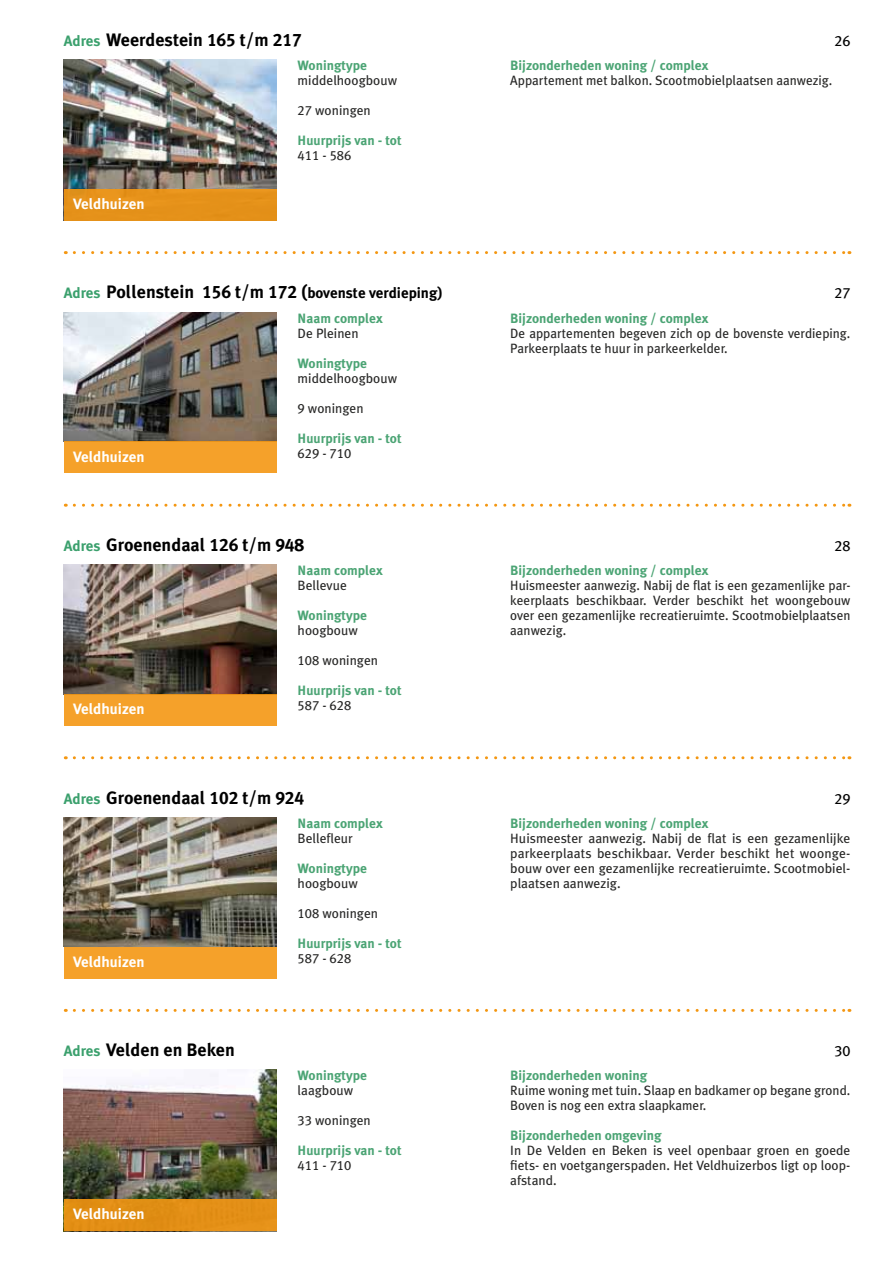
<style>
.page{position:relative;width:893px;height:1263px;background:#fff}
.page>*{position:absolute;margin:0;border:0;box-sizing:border-box;transform-origin:0 0}
.t1{font:700 18px "Meta Plus Lining";color:#000}
.t2{font:700 15px "Meta Plus Lining";color:#fff}
.t3{font:15px "Meta Plus Lining";color:#000}
.t4{font:13.5px/15px "Meta Plus Lining";color:#282827;text-align:justify}
.t5{font:700 13.5px "Meta Plus Lining";color:#4ba474}
.s1{font-size:15px;color:#3ba06d}
.s2{font-size:15px}
</style>
<div class="page">
<svg style="left:74px;top:251px;width:776px;height:3px"></svg>
<svg style="left:74px;top:504px;width:776px;height:3px"></svg>
<svg style="left:74px;top:756px;width:776px;height:3px"></svg>
<svg style="left:74px;top:1009px;width:776px;height:3px"></svg>
<img style="left:64px;top:60px;width:212px;height:129px">
<div style="left:64px;top:189px;width:212px;height:32px;background:#e59119"></div>
<img style="left:64px;top:312px;width:212px;height:129px">
<div style="left:64px;top:441px;width:212px;height:32px;background:#f5a12a"></div>
<img style="left:64px;top:565px;width:212px;height:129px">
<div style="left:64px;top:694px;width:212px;height:32px;background:#f5a12a"></div>
<img style="left:64px;top:817px;width:212px;height:129px">
<div style="left:64px;top:946px;width:212px;height:32px;background:#f5a12a"></div>
<img style="left:64px;top:1070px;width:212px;height:129px">
<div style="left:64px;top:1199px;width:212px;height:32px;background:#e38f15"></div>
<h1 class="t1" style="left:64px;top:29px;width:240px"><span class="s1">Adres</span> Weerdestein 165 t/m 217</h1>
<p class="t2" style="left:73px;top:195px;width:73px">Veldhuizen</p>
<p class="t5" style="left:298px;top:58px;width:71px">Woningtype</p>
<p class="t4" style="left:298px;top:73px;width:101px">middelhoogbouw</p>
<p class="t4" style="left:298px;top:103px;width:75px">27 woningen</p>
<p class="t5" style="left:298px;top:133px;width:105px">Huurprijs van - tot</p>
<p class="t4" style="left:298px;top:148px;width:55px">411 - 586</p>
<h1 class="t1" style="left:64px;top:282px;width:380px"><span class="s1">Adres</span> Pollenstein 156 t/m 172 (<span class="s2">bovenste verdieping)</span></h1>
<p class="t2" style="left:73px;top:448px;width:73px">Veldhuizen</p>
<p class="t5" style="left:298px;top:310px;width:87px">Naam complex</p>
<p class="t4" style="left:298px;top:325px;width:62px">De Pleinen</p>
<p class="t5" style="left:298px;top:355px;width:71px">Woningtype</p>
<p class="t4" style="left:298px;top:370px;width:101px">middelhoogbouw</p>
<p class="t4" style="left:298px;top:400px;width:67px">9 woningen</p>
<p class="t5" style="left:298px;top:430px;width:105px">Huurprijs van - tot</p>
<p class="t4" style="left:298px;top:445px;width:55px">629 - 710</p>
<h1 class="t1" style="left:64px;top:534px;width:242px"><span class="s1">Adres</span> Groenendaal 126 t/m 948</h1>
<p class="t2" style="left:73px;top:700px;width:73px">Veldhuizen</p>
<p class="t5" style="left:298px;top:563px;width:87px">Naam complex</p>
<p class="t4" style="left:298px;top:578px;width:51px">Bellevue</p>
<p class="t5" style="left:298px;top:608px;width:71px">Woningtype</p>
<p class="t4" style="left:298px;top:623px;width:62px">hoogbouw</p>
<p class="t4" style="left:298px;top:653px;width:82px">108 woningen</p>
<p class="t5" style="left:298px;top:683px;width:105px">Huurprijs van - tot</p>
<p class="t4" style="left:298px;top:698px;width:55px">587 - 628</p>
<h1 class="t1" style="left:64px;top:787px;width:242px"><span class="s1">Adres</span> Groenendaal 102 t/m 924</h1>
<p class="t2" style="left:73px;top:953px;width:73px">Veldhuizen</p>
<h1 class="t1" style="left:64px;top:1039px;width:173px"><span class="s1">Adres</span> Velden en Beken</h1>
<p class="t2" style="left:73px;top:1205px;width:73px">Veldhuizen</p>
<p class="t5" style="left:298px;top:815px;width:87px">Naam complex</p>
<p class="t4" style="left:298px;top:830px;width:57px">Bellefleur</p>
<p class="t5" style="left:298px;top:860px;width:71px">Woningtype</p>
<p class="t4" style="left:298px;top:875px;width:62px">hoogbouw</p>
<p class="t4" style="left:298px;top:905px;width:82px">108 woningen</p>
<p class="t5" style="left:298px;top:935px;width:105px">Huurprijs van - tot</p>
<p class="t4" style="left:298px;top:950px;width:55px">587 - 628</p>
<p class="t5" style="left:298px;top:1068px;width:71px">Woningtype</p>
<p class="t4" style="left:298px;top:1083px;width:57px">laagbouw</p>
<p class="t4" style="left:298px;top:1113px;width:75px">33 woningen</p>
<p class="t5" style="left:298px;top:1143px;width:105px">Huurprijs van - tot</p>
<p class="t4" style="left:298px;top:1158px;width:55px">411 - 710</p>
<p class="t3" style="left:834px;top:32px;width:18px">26</p>
<p class="t5" style="left:510px;top:58px;width:200px">Bijzonderheden woning / complex</p>
<p class="t4" style="left:510px;top:73px;width:324px">Appartement met balkon. Scootmobielplaatsen aanwezig.</p>
<p class="t3" style="left:834px;top:285px;width:18px">27</p>
<p class="t5" style="left:510px;top:310px;width:200px">Bijzonderheden woning / complex</p>
<p class="t4" style="left:510px;top:325px;width:342px">De appartementen begeven zich op de bovenste verdieping.<br>Parkeerplaats te huur in parkeerkelder.</p>
<p class="t3" style="left:834px;top:537px;width:18px">28</p>
<p class="t5" style="left:510px;top:563px;width:200px">Bijzonderheden woning / complex</p>
<p class="t4" style="left:510px;top:578px;width:342px">Huismeester aanwezig. Nabij de flat is een gezamenlijke par&shy;keerplaats beschikbaar. Verder beschikt het woongebouw over een gezamenlijke recreatieruimte. Scootmobielplaatsen aanwezig.</p>
<p class="t3" style="left:834px;top:790px;width:18px">29</p>
<p class="t5" style="left:510px;top:815px;width:200px">Bijzonderheden woning / complex</p>
<p class="t4" style="left:510px;top:830px;width:342px">Huismeester aanwezig. Nabij de flat is een gezamenlijke parkeerplaats beschikbaar. Verder beschikt het woonge&shy;bouw over een gezamenlijke recreatieruimte. Scootmobiel&shy;plaatsen aanwezig.</p>
<p class="t3" style="left:834px;top:1042px;width:18px">30</p>
<p class="t5" style="left:510px;top:1068px;width:138px">Bijzonderheden woning</p>
<p class="t4" style="left:510px;top:1083px;width:342px">Ruime woning met tuin. Slaap en badkamer op begane grond.<br>Boven is nog een extra slaapkamer.</p>
<p class="t5" style="left:510px;top:1128px;width:153px">Bijzonderheden omgeving</p>
<p class="t4" style="left:510px;top:1143px;width:342px">In De Velden en Beken is veel openbaar groen en goede fiets- en voetgangerspaden. Het Veldhuizerbos ligt op loop&shy;afstand.</p>
</div>
